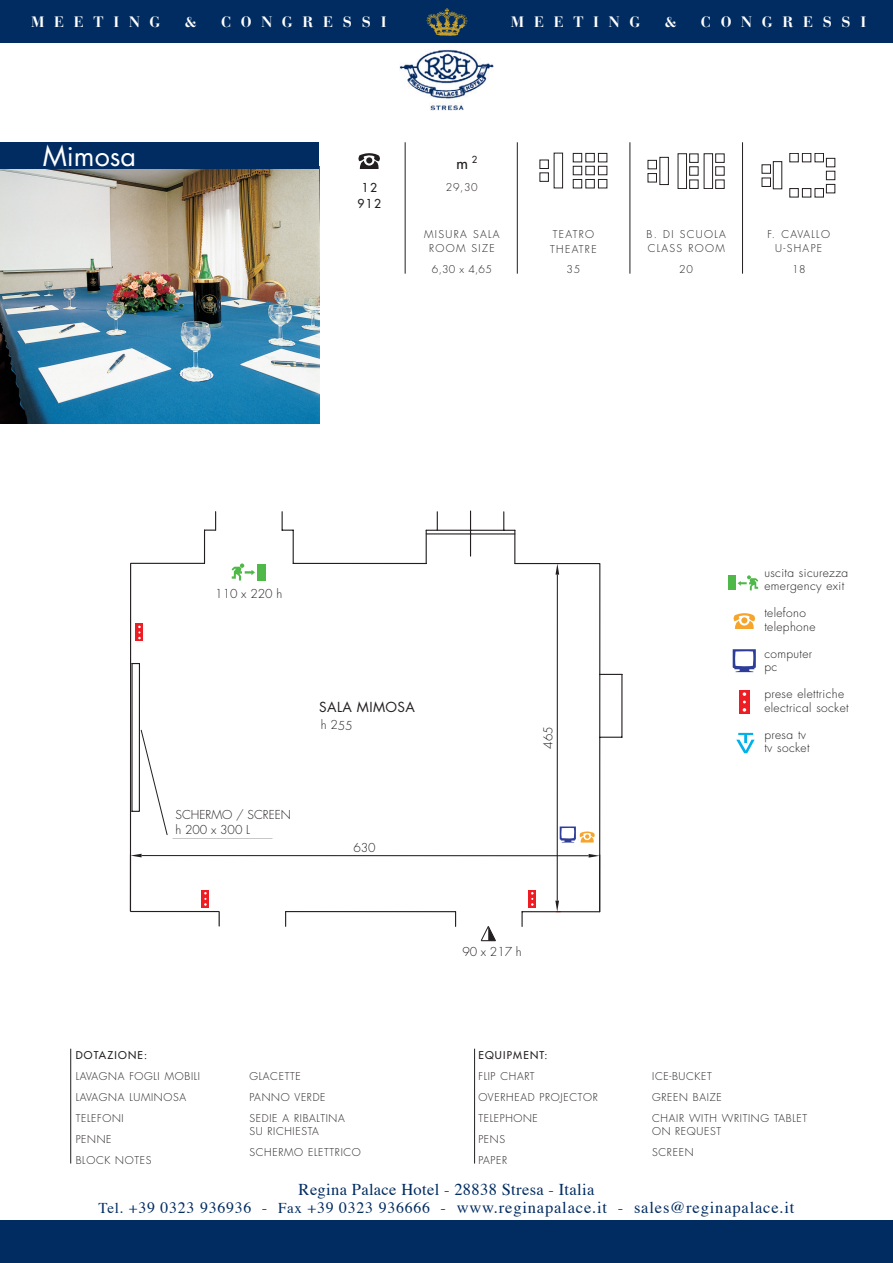
<style>
.page{position:relative;width:893px;height:1263px;background:#fff}
.page>*{position:absolute;margin:0;border:0;box-sizing:border-box;transform-origin:0 0}
.t1{font:27px "Futura";color:#fff}
.t2{font:16.5px "Times";letter-spacing:.05em;color:#002c62}
.t3{font:16.5px "Times";letter-spacing:.02em;color:#002c62}
.t4{font:15px "Bauer Bodoni";letter-spacing:-.03em;color:#002c62}
.t5{font:700 15px "Bauer Bodoni";letter-spacing:.65em;color:#fff}
.t6{font:15px "Futura";color:#231f20}
.t7{font:13.5px "Futura";letter-spacing:.03em;color:#231f20}
.t8{font:300 12px/13.5px "Futura";letter-spacing:.03em;color:#231f20}
.t9{font:300 12px/15px "Futura";color:#231f20}
.t10{font:12px/16.4px "Futura";color:#231f20;text-align:center}
.t11{font:300 10.5px/21px "Futura";letter-spacing:.06em;color:#231f20}
.t12{font:300 10.5px/13.8px "Futura";letter-spacing:.125em;color:#231f20}
.s1{font-weight:400}
.s2{font-size:15px}
.s3{font-size:15.75px}
</style>
<div class="page">
<div style="left:0;top:1220px;width:893px;height:43px;background:#002c62"></div>
<svg style="left:130px;top:511px;width:492px;height:401px"></svg>
<svg style="left:130px;top:563px;width:470px;height:378px"></svg>
<div style="left:739px;top:690px;width:11px;height:24px;background:#ee1d23"></div>
<svg style="left:743px;top:692px;width:3px;height:20px"></svg>
<svg style="left:733px;top:649px;width:23px;height:23px"></svg>
<svg style="left:736px;top:733px;width:19px;height:20px"></svg>
<div style="left:728px;top:575px;width:8px;height:15px;background:#4eb848"></div>
<svg style="left:738px;top:575px;width:20px;height:15px"></svg>
<svg style="left:733px;top:613px;width:23px;height:16px"></svg>
<hr style="left:517px;top:142px;width:1px;height:132px;background:#231f20">
<hr style="left:630px;top:142px;width:1px;height:132px;background:#231f20">
<hr style="left:742px;top:142px;width:1px;height:132px;background:#231f20">
<div style="left:573px;top:153px;width:9px;height:9px;border:1px solid #231f20"></div>
<div style="left:586px;top:153px;width:9px;height:9px;border:1px solid #231f20"></div>
<div style="left:598px;top:153px;width:9px;height:9px;border:1px solid #231f20"></div>
<div style="left:573px;top:166px;width:9px;height:9px;border:1px solid #231f20"></div>
<div style="left:586px;top:166px;width:9px;height:9px;border:1px solid #231f20"></div>
<div style="left:598px;top:166px;width:9px;height:9px;border:1px solid #231f20"></div>
<div style="left:573px;top:179px;width:9px;height:9px;border:1px solid #231f20"></div>
<div style="left:586px;top:179px;width:9px;height:9px;border:1px solid #231f20"></div>
<div style="left:598px;top:179px;width:9px;height:9px;border:1px solid #231f20"></div>
<div style="left:554px;top:153px;width:9px;height:35px;border:1px solid #231f20"></div>
<div style="left:540px;top:160px;width:9px;height:9px;border:1px solid #231f20"></div>
<div style="left:540px;top:173px;width:9px;height:9px;border:1px solid #231f20"></div>
<div style="left:689px;top:154px;width:9px;height:9px;border:1px solid #231f20"></div>
<div style="left:648px;top:160px;width:9px;height:9px;border:1px solid #231f20"></div>
<div style="left:689px;top:166px;width:9px;height:10px;border:1px solid #231f20"></div>
<div style="left:648px;top:173px;width:9px;height:9px;border:1px solid #231f20"></div>
<div style="left:689px;top:180px;width:9px;height:9px;border:1px solid #231f20"></div>
<div style="left:660px;top:157px;width:9px;height:28px;border:1px solid #231f20"></div>
<div style="left:678px;top:153px;width:9px;height:36px;border:1px solid #231f20"></div>
<div style="left:715px;top:154px;width:9px;height:9px;border:1px solid #231f20"></div>
<div style="left:715px;top:166px;width:9px;height:10px;border:1px solid #231f20"></div>
<div style="left:715px;top:180px;width:9px;height:9px;border:1px solid #231f20"></div>
<div style="left:704px;top:153px;width:9px;height:36px;border:1px solid #231f20"></div>
<div style="left:826px;top:158px;width:9px;height:9px;border:1px solid #231f20"></div>
<div style="left:826px;top:171px;width:9px;height:9px;border:1px solid #231f20"></div>
<div style="left:826px;top:184px;width:9px;height:9px;border:1px solid #231f20"></div>
<div style="left:790px;top:153px;width:8px;height:9px;border:1px solid #231f20"></div>
<div style="left:802px;top:153px;width:9px;height:9px;border:1px solid #231f20"></div>
<div style="left:815px;top:153px;width:9px;height:9px;border:1px solid #231f20"></div>
<div style="left:790px;top:188px;width:8px;height:9px;border:1px solid #231f20"></div>
<div style="left:802px;top:188px;width:9px;height:9px;border:1px solid #231f20"></div>
<div style="left:815px;top:188px;width:9px;height:9px;border:1px solid #231f20"></div>
<div style="left:773px;top:161px;width:9px;height:28px;border:1px solid #231f20"></div>
<div style="left:762px;top:165px;width:9px;height:8px;border:1px solid #231f20"></div>
<div style="left:762px;top:178px;width:9px;height:9px;border:1px solid #231f20"></div>
<hr style="left:405px;top:142px;width:1px;height:132px;background:#231f20">
<svg style="left:358px;top:153px;width:22px;height:16px"></svg>
<hr style="left:474px;top:1049px;width:1px;height:114px;background:#231f20">
<hr style="left:70px;top:1049px;width:1px;height:114px;background:#231f20">
<div style="left:0;top:0;width:893px;height:42px;background:#002c62"></div>
<img style="left:399px;top:50px;width:95px;height:61px">
<img style="left:426px;top:8px;width:42px;height:28px">
<img style="left:0;top:169px;width:319px;height:254px">
<div style="left:0;top:142px;width:319px;height:27px;background:#002c62"></div>
<p class="t5" style="left:31px;top:12px;width:131px">MEETING</p>
<p class="t5" style="left:184px;top:12px;width:14px">&amp;</p>
<p class="t5" style="left:221px;top:12px;width:167px">CONGRESSI</p>
<p class="t5" style="left:511px;top:12px;width:131px">MEETING</p>
<p class="t5" style="left:664px;top:12px;width:14px">&amp;</p>
<p class="t5" style="left:701px;top:12px;width:167px">CONGRESSI</p>
<p class="t1" style="left:43px;top:138px;width:95px">Mimosa</p>
<p class="t10" style="left:358px;top:179px;width:25px">12<br>912</p>
<p class="t6" style="left:456px;top:154px;width:22px">m <sup>2</sup></p>
<p class="t11" style="left:446px;top:176px;width:33px">29,30</p>
<p class="t12" style="left:424px;top:227px;width:77px;text-align:center">MISURA SALA<br>ROOM SIZE</p>
<p class="t11" style="left:432px;top:259px;width:61px">6,30 x 4,65</p>
<p class="t12" style="left:550px;top:227px;width:48px;line-height:15px">TEATRO<br>THEATRE</p>
<p class="t12" style="left:647px;top:227px;width:81px">B. DI SCUOLA<br>CLASS ROOM</p>
<p class="t12" style="left:767px;top:227px;width:64px;text-align:center">F. CAVALLO<br>U-SHAPE</p>
<p class="t11" style="left:567px;top:259px;width:15px">35</p>
<p class="t11" style="left:679px;top:259px;width:15px">20</p>
<p class="t11" style="left:792px;top:259px;width:15px">18</p>
<p class="t8" style="left:215px;top:587px;width:68px">110 x 220 h</p>
<p class="t7" style="left:319px;top:698px;width:97px">SALA MIMOSA</p>
<p class="t8" style="left:321px;top:718px;width:33px">h 255</p>
<p class="t9" style="left:175px;top:808px;width:117px">SCHERMO / SCREEN h 200 x 300 L</p>
<p class="t8" style="left:353px;top:841px;width:24px">630</p>
<p class="t11" style="left:76px;top:1044px;width:126px"><span class="s1">DOTAZIONE:<br></span>LAVAGNA FOGLI MOBILI<br>LAVAGNA LUMINOSA<br>TELEFONI<br>PENNE<br>BLOCK NOTES</p>
<p class="t11" style="left:250px;top:1065px;width:97px">GLACETTE<br>PANNO VERDE<br>SEDIE A RIBALTINA</p>
<p class="t11" style="left:250px;top:1121px;width:113px">SU RICHIESTA<br>SCHERMO ELETTRICO</p>
<p class="t8" style="left:541px;top:749px;width:24px;rotate:-90deg">465</p>
<p class="t8" style="left:462px;top:945px;width:61px">90 x 217 h</p>
<p class="t11" style="left:478px;top:1045px;width:121px"><span class="s1">EQUIPMENT:<br></span>FLIP CHART<br>OVERHEAD PROJECTOR<br>TELEPHONE<br>PENS<br>PAPER</p>
<p class="t8" style="left:764px;top:566px;width:85px">uscita sicurezza emergency exit</p>
<p class="t8" style="left:764px;top:606px;width:53px">telefono telephone</p>
<p class="t8" style="left:764px;top:647px;width:49px">computer pc</p>
<p class="t8" style="left:764px;top:687px;width:86px">prese elettriche electrical socket</p>
<p class="t8" style="left:764px;top:728px;width:47px">presa tv tv socket</p>
<p class="t11" style="left:652px;top:1065px;width:157px">ICE-BUCKET<br>GREEN BAIZE<br>CHAIR WITH WRITING TABLET</p>
<p class="t11" style="left:652px;top:1121px;width:71px">ON REQUEST<br>SCREEN</p>
<p class="t3" style="left:299px;top:1173px;width:297px">Regina Palace Hotel - 28838 Stresa - Italia</p>
<p class="t2" style="left:98px;top:1191px;width:697px"><span class="s2">Tel.</span> <span class="s3">+39 0323 936936</span> - <span class="s2">Fax</span> <span class="s3">+39 0323 936666</span> - www.reginapalace.it - sales@reginapalace.it</p>
<p class="t4" style="left:316px;top:1196px;width:262px">Regina Palace Hotel - 28838 Stresa - Italia</p>
</div>
